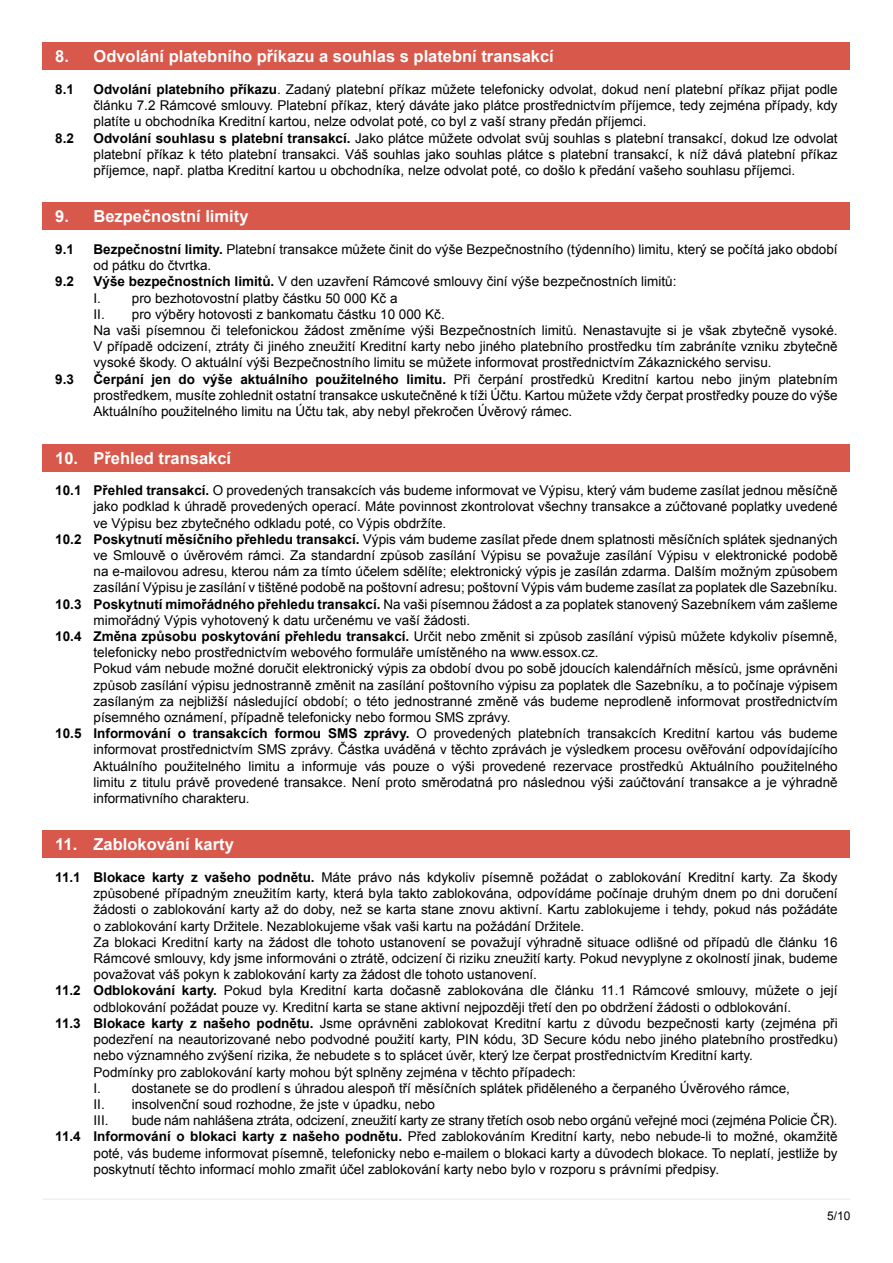
<style>
.page{position:relative;width:893px;height:1263px;background:#fff}
.page>*{position:absolute;margin:0;border:0;box-sizing:border-box;transform-origin:0 0}
.t1{font:700 16.5px "Arial";color:#fff}
.t2{font:13.5px/16.2px "Arial";color:#000;text-align:justify}
.t3{font:700 13.5px "Arial";color:#000}
.t4{font:12px "Arial";color:#000}
.s1{font-weight:700}
</style>
<div class="page">
<hr style="left:43px;top:1198px;width:807px;height:2px;background:#ededed">
<div style="left:43px;top:43px;width:807px;height:27px;background:#d8584b"></div>
<div style="left:43px;top:203px;width:807px;height:27px;background:#d8584b"></div>
<div style="left:43px;top:444px;width:807px;height:27px;background:#d8584b"></div>
<div style="left:43px;top:831px;width:807px;height:27px;background:#d8584b"></div>
<p class="t1" style="left:55px;top:46px;width:500px">8. Odvolání platebního příkazu a souhlas s platební transakcí</p>
<p class="t3" style="left:55px;top:80px;width:20px">8.1</p>
<p class="t2" style="left:94px;top:81px;width:746px"><span class="s1">Odvolání platebního příkazu</span>. Zadaný platební příkaz můžete telefonicky odvolat, dokud není platební příkaz přijat podle článku 7.2 Rámcové smlouvy. Platební příkaz, který dáváte jako plátce prostřednictvím příjemce, tedy zejména případy, kdy platíte u obchodníka Kreditní kartou, nelze odvolat poté, co byl z vaší strany předán příjemci.</p>
<p class="t3" style="left:55px;top:129px;width:20px">8.2</p>
<p class="t2" style="left:94px;top:130px;width:746px"><span class="s1">Odvolání souhlasu s platební transakcí.</span> Jako plátce můžete odvolat svůj souhlas s platební transakcí, dokud lze odvolat platební příkaz k této platební transakci. Váš souhlas jako souhlas plátce s platební transakcí, k níž dává platební příkaz příjemce, např. platba Kreditní kartou u obchodníka, nelze odvolat poté, co došlo k předání vašeho souhlasu příjemci.</p>
<p class="t1" style="left:55px;top:206px;width:195px">9. Bezpečnostní limity</p>
<p class="t3" style="left:55px;top:240px;width:20px">9.1</p>
<p class="t2" style="left:94px;top:241px;width:746px"><span class="s1">Bezpečnostní limity.</span> Platební transakce můžete činit do výše Bezpečnostního (týdenního) limitu, který se počítá jako období od pátku do čtvrtka.</p>
<p class="t3" style="left:55px;top:273px;width:20px">9.2</p>
<p class="t2" style="left:94px;top:274px;width:746px;text-align:left"><span class="s1">Výše bezpečnostních limitů.</span> V den uzavření Rámcové smlouvy činí výše bezpečnostních limitů:<br>I. pro bezhotovostní platby částku 50 000 Kč a<br>II. pro výběry hotovosti z bankomatu částku 10 000 Kč.<br>Na vaši písemnou či telefonickou žádost změníme výši Bezpečnostních limitů. Nenastavujte si je však zbytečně vysoké.<br>V případě odcizení, ztráty či jiného zneužití Kreditní karty nebo jiného platebního prostředku tím zabráníte vzniku zbytečně vysoké škody. O aktuální výši Bezpečnostního limitu se můžete informovat prostřednictvím Zákaznického servisu.</p>
<p class="t3" style="left:55px;top:370px;width:20px">9.3</p>
<p class="t2" style="left:94px;top:371px;width:746px"><span class="s1">Čerpání jen do výše aktuálního použitelného limitu.</span> Při čerpání prostředků Kreditní kartou nebo jiným platebním prostředkem, musíte zohlednit ostatní transakce uskutečněné k tíži Účtu. Kartou můžete vždy čerpat prostředky pouze do výše Aktuálního použitelného limitu na Účtu tak, aby nebyl překročen Úvěrový rámec.</p>
<p class="t1" style="left:55px;top:447px;width:177px">10. Přehled transakcí</p>
<p class="t2" style="left:55px;top:482px;width:784px"><span class="s1">10.1 Přehled transakcí.</span> O provedených transakcích vás budeme informovat ve Výpisu, který vám budeme zasílat jednou měsíčně</p>
<p class="t2" style="left:94px;top:499px;width:746px">jako podklad k úhradě provedených operací. Máte povinnost zkontrolovat všechny transakce a zúčtované poplatky uvedené</p>
<p class="t2" style="left:94px;top:515px;width:354px">ve Výpisu bez zbytečného odkladu poté, co Výpis obdržíte.</p>
<p class="t2" style="left:55px;top:531px;width:784px"><span class="s1">10.2 Poskytnutí měsíčního přehledu transakcí.</span> Výpis vám budeme zasílat přede dnem splatnosti měsíčních splátek sjednaných</p>
<p class="t2" style="left:94px;top:547px;width:746px">ve Smlouvě o úvěrovém rámci. Za standardní způsob zasílání Výpisu se považuje zasílání Výpisu v elektronické podobě</p>
<p class="t2" style="left:94px;top:563px;width:746px">na e-mailovou adresu, kterou nám za tímto účelem sdělíte; elektronický výpis je zasílán zdarma. Dalším možným způsobem</p>
<p class="t2" style="left:94px;top:580px;width:746px">zasílání Výpisu je zasílání v tištěné podobě na poštovní adresu; poštovní Výpis vám budeme zasílat za poplatek dle Sazebníku.</p>
<p class="t2" style="left:55px;top:596px;width:784px"><span class="s1">10.3 Poskytnutí mimořádného přehledu transakcí.</span> Na vaši písemnou žádost a za poplatek stanovený Sazebníkem vám zašleme</p>
<p class="t2" style="left:94px;top:612px;width:378px">mimořádný Výpis vyhotovený k datu určenému ve vaší žádosti.</p>
<p class="t2" style="left:55px;top:628px;width:784px"><span class="s1">10.4 Změna způsobu poskytování přehledu transakcí.</span> Určit nebo změnit si způsob zasílání výpisů můžete kdykoliv písemně,</p>
<p class="t2" style="left:94px;top:644px;width:506px">telefonicky nebo prostřednictvím webového formuláře umístěného na www.essox.cz.</p>
<p class="t2" style="left:94px;top:661px;width:746px">Pokud vám nebude možné doručit elektronický výpis za období dvou po sobě jdoucích kalendářních měsíců, jsme oprávněni</p>
<p class="t2" style="left:94px;top:677px;width:746px">způsob zasílání výpisu jednostranně změnit na zasílání poštovního výpisu za poplatek dle Sazebníku, a to počínaje výpisem</p>
<p class="t2" style="left:94px;top:693px;width:746px">zasílaným za nejbližší následující období; o této jednostranné změně vás budeme neprodleně informovat prostřednictvím</p>
<p class="t2" style="left:94px;top:709px;width:418px">písemného oznámení, případně telefonicky nebo formou SMS zprávy.</p>
<p class="t2" style="left:55px;top:725px;width:784px"><span class="s1">10.5 Informování o transakcích formou SMS zprávy.</span> O provedených platebních transakcích Kreditní kartou vás budeme</p>
<p class="t2" style="left:94px;top:742px;width:746px">informovat prostřednictvím SMS zprávy. Částka uváděná v těchto zprávách je výsledkem procesu ověřování odpovídajícího</p>
<p class="t2" style="left:94px;top:758px;width:746px">Aktuálního použitelného limitu a informuje vás pouze o výši provedené rezervace prostředků Aktuálního použitelného</p>
<p class="t2" style="left:94px;top:774px;width:746px">limitu z titulu právě provedené transakce. Není proto směrodatná pro následnou výši zaúčtování transakce a je výhradně</p>
<p class="t2" style="left:94px;top:790px;width:158px">informativního charakteru.</p>
<p class="t1" style="left:55px;top:834px;width:180px">11. Zablokování karty</p>
<p class="t2" style="left:55px;top:869px;width:784px"><span class="s1">11.1 Blokace karty z vašeho podnětu.</span> Máte právo nás kdykoliv písemně požádat o zablokování Kreditní karty. Za škody</p>
<p class="t2" style="left:94px;top:885px;width:746px">způsobené případným zneužitím karty, která byla takto zablokována, odpovídáme počínaje druhým dnem po dni doručení</p>
<p class="t2" style="left:94px;top:902px;width:746px">žádosti o zablokování karty až do doby, než se karta stane znovu aktivní. Kartu zablokujeme i tehdy, pokud nás požádáte</p>
<p class="t2" style="left:94px;top:918px;width:492px">o zablokování karty Držitele. Nezablokujeme však vaši kartu na požádání Držitele.</p>
<p class="t2" style="left:94px;top:934px;width:746px">Za blokaci Kreditní karty na žádost dle tohoto ustanovení se považují výhradně situace odlišné od případů dle článku 16</p>
<p class="t2" style="left:94px;top:950px;width:746px">Rámcové smlouvy, kdy jsme informováni o ztrátě, odcizení či riziku zneužití karty. Pokud nevyplyne z okolností jinak, budeme</p>
<p class="t2" style="left:94px;top:966px;width:445px">považovat váš pokyn k zablokování karty za žádost dle tohoto ustanovení.</p>
<p class="t2" style="left:55px;top:983px;width:784px"><span class="s1">11.2 Odblokování karty.</span> Pokud byla Kreditní karta dočasně zablokována dle článku 11.1 Rámcové smlouvy, můžete o její</p>
<p class="t2" style="left:94px;top:999px;width:699px">odblokování požádat pouze vy. Kreditní karta se stane aktivní nejpozději třetí den po obdržení žádosti o odblokování.</p>
<p class="t2" style="left:55px;top:1015px;width:784px"><span class="s1">11.3 Blokace karty z našeho podnětu.</span> Jsme oprávněni zablokovat Kreditní kartu z důvodu bezpečnosti karty (zejména při</p>
<p class="t2" style="left:94px;top:1031px;width:746px">podezření na neautorizované nebo podvodné použití karty, PIN kódu, 3D Secure kódu nebo jiného platebního prostředku)</p>
<p class="t2" style="left:94px;top:1047px;width:661px">nebo významného zvýšení rizika, že nebudete s to splácet úvěr, který lze čerpat prostřednictvím Kreditní karty.</p>
<p class="t2" style="left:94px;top:1064px;width:484px">Podmínky pro zablokování karty mohou být splněny zejména v těchto případech:</p>
<p class="t2" style="left:94px;top:1080px;width:698px">I. dostanete se do prodlení s úhradou alespoň tří měsíčních splátek přiděleného a čerpaného Úvěrového rámce,</p>
<p class="t2" style="left:94px;top:1096px;width:343px">II. insolvenční soud rozhodne, že jste v úpadku, nebo</p>
<p class="t2" style="left:94px;top:1112px;width:17px">III.</p>
<p class="t2" style="left:132px;top:1112px;width:707px">bude nám nahlášena ztráta, odcizení, zneužití karty ze strany třetích osob nebo orgánů veřejné moci (zejména Policie ČR).</p>
<p class="t2" style="left:55px;top:1128px;width:784px"><span class="s1">11.4 Informování o blokaci karty z našeho podnětu.</span> Před zablokováním Kreditní karty, nebo nebude-li to možné, okamžitě</p>
<p class="t2" style="left:94px;top:1145px;width:746px">poté, vás budeme informovat písemně, telefonicky nebo e-mailem o blokaci karty a důvodech blokace. To neplatí, jestliže by</p>
<p class="t2" style="left:94px;top:1161px;width:627px">poskytnutí těchto informací mohlo zmařit účel zablokování karty nebo bylo v rozporu s právními předpisy.</p>
<p class="t4" style="left:827px;top:1208px;width:25px">5/10</p>
</div>
